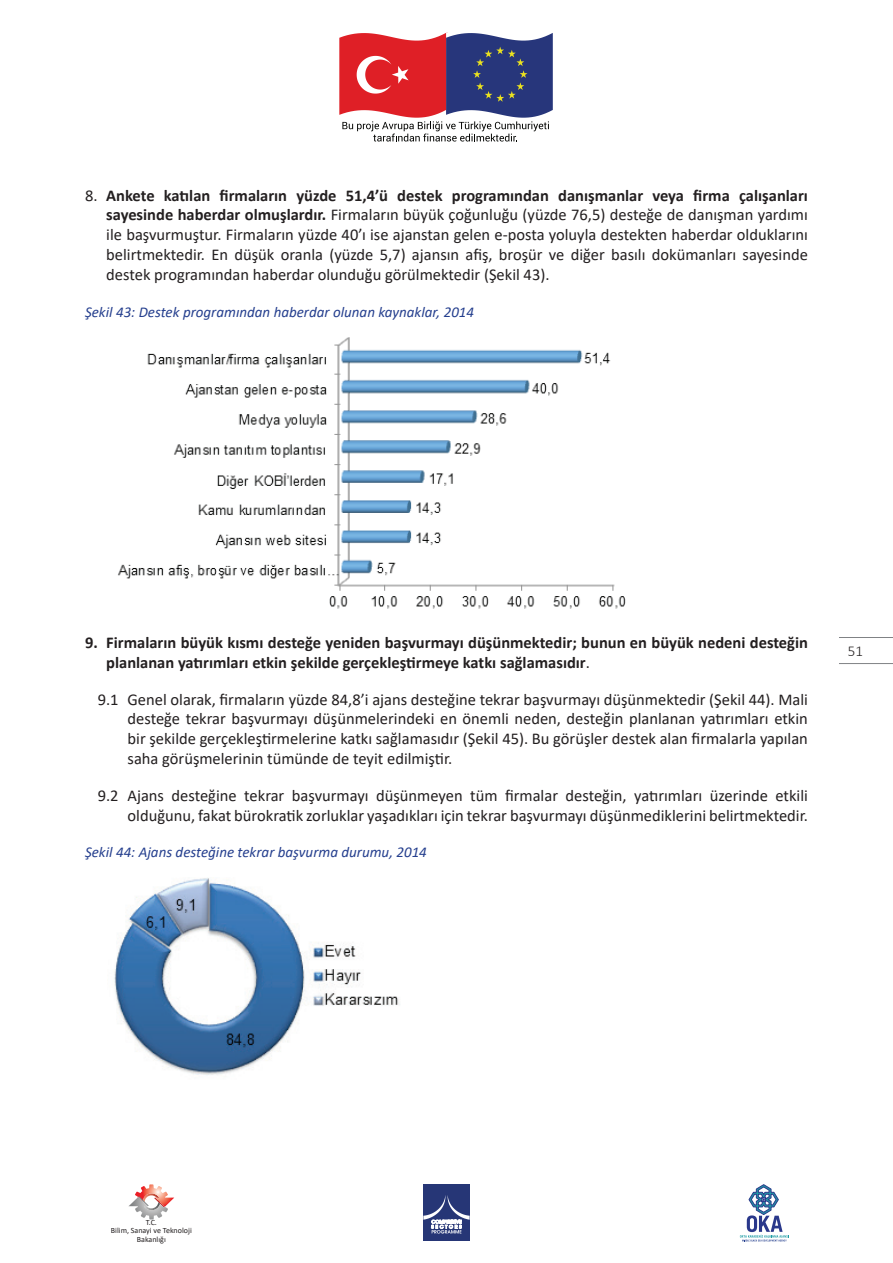
<style>
.page{position:relative;width:893px;height:1263px;background:#fff}
.page>*{position:absolute;margin:0;border:0;box-sizing:border-box;transform-origin:0 0}
.t1{font:16.5px/19.8px "Calibri";color:#231f20;text-align:justify}
.t2{font:700 16.5px/19.8px "Calibri";color:#231f20}
.t3{font:italic 15px "Calibri";color:#253f8e}
.t4{font:300 15px "Calibri";color:#231f20}
.t5{font:7.95px/8.1px "Calibri";color:#231f20;text-align:center}
.s1{font-weight:700}
.s2{font-weight:400}
</style>
<div class="page">
<svg style="left:339px;top:33px;width:214px;height:109px"></svg>
<svg style="left:740px;top:1184px;width:49px;height:57px"></svg>
<svg style="left:128px;top:1184px;width:46px;height:35px"></svg>
<div style="left:423px;top:1184px;width:47px;height:57px;background:#263676"></div>
<svg style="left:423px;top:1195px;width:47px;height:38px"></svg>
<img style="left:118px;top:337px;width:508px;height:272px">
<img style="left:114px;top:878px;width:286px;height:198px">
<hr style="left:839px;top:663px;width:54px;height:1px;background:#808285">
<hr style="left:839px;top:637px;width:54px;height:1px;background:#808285">
<p class="t1" style="left:106px;top:185px;width:703px;text-indent:-21px">8. <span class="s1">Ankete katılan firmaların yüzde 51,4’ü destek programından danışmanlar veya firma çalışanları sayesinde haberdar olmuşlardır.</span> Firmaların büyük çoğunluğu (yüzde 76,5) desteğe de danışman yardımı ile başvurmuştur. Firmaların yüzde 40’ı ise ajanstan gelen e-posta yoluyla destekten haberdar olduklarını belirtmektedir. En düşük oranla (yüzde 5,7) ajansın afiş, broşür ve diğer basılı dokümanları sayesinde destek programından haberdar olunduğu görülmektedir (Şekil 43).</p>
<p class="t3" style="left:85px;top:301px;width:391px">Şekil 43: Destek programından haberdar olunan kaynaklar, 2014</p>
<p class="t2" style="left:106px;top:632px;width:703px;text-indent:-21px">9. Firmaların büyük kısmı desteğe yeniden başvurmayı düşünmektedir; bunun en büyük nedeni desteğin planlanan yatırımları etkin şekilde gerçekleştirmeye katkı sağlamasıdır<span class="s2">.</span></p>
<p class="t1" style="left:128px;top:689px;width:682px;text-indent:-30px">9.1 Genel olarak, firmaların yüzde 84,8’i ajans desteğine tekrar başvurmayı düşünmektedir (Şekil 44). Mali desteğe tekrar başvurmayı düşünmelerindeki en önemli neden, desteğin planlanan yatırımları etkin bir şekilde gerçekleştirmelerine katkı sağlamasıdır (Şekil 45). Bu görüşler destek alan firmalarla yapılan saha görüşmelerinin tümünde de teyit edilmiştir.</p>
<p class="t1" style="left:98px;top:785px;width:712px;text-align:right">9.2 Ajans desteğine tekrar başvurmayı düşünmeyen tüm firmalar desteğin, yatırımları üzerinde etkili olduğunu, fakat bürokratik zorluklar yaşadıkları için tekrar başvurmayı düşünmediklerini belirtmektedir.</p>
<p class="t3" style="left:85px;top:842px;width:343px">Şekil 44: Ajans desteğine tekrar başvurma durumu, 2014</p>
<p class="t4" style="left:848px;top:642px;width:17px">51</p>
<p class="t5" style="left:111px;top:1218px;width:83px">T.C.<br>Bilim, Sanayi ve Teknoloji<br>Bakanlığı</p>
</div>
